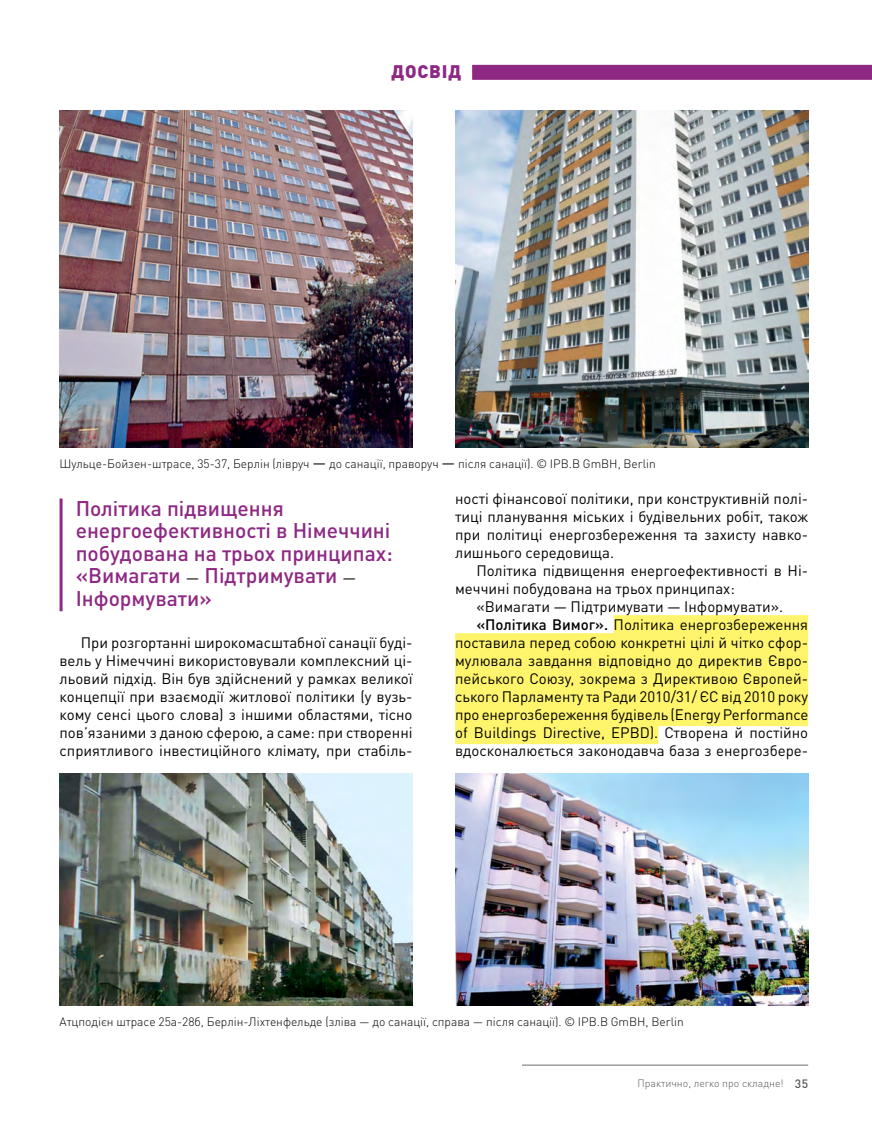
<style>
.page{position:relative;width:872px;height:1127px;background:#fff}
.page>*{position:absolute;margin:0;border:0;box-sizing:border-box;transform-origin:0 0}
.t1{font:500 21px/22.5px "DIN Pro";color:#8e2883}
.t2{font:900 18px "DIN Pro";letter-spacing:.05em;color:#8e2883}
.t3{font:15px/18px "DIN Pro";color:#000;text-align:justify}
.t4{font:300 12px "DIN Pro";color:#000}
.t5{font:300 10.5px "DIN Pro";color:#58595b}
.s1{font-weight:400;font-size:15px}
.s2{font-weight:400;font-size:15px;color:#000}
.s3{font-weight:500}
.s4{font-weight:500;font-size:12px}
</style>
<div class="page">
<div style="left:472px;top:65px;width:400px;height:15px;background:#8e2883"></div>
<hr style="left:522px;top:1065px;width:286px;height:1px;background:#6d6e71">
<div style="left:613px;top:615px;width:195px;height:21px;background:#fff56d"></div>
<div style="left:455px;top:633px;width:353px;height:21px;background:#fff56d"></div>
<div style="left:455px;top:651px;width:353px;height:21px;background:#fff56d"></div>
<div style="left:455px;top:669px;width:353px;height:21px;background:#fff56d"></div>
<div style="left:455px;top:687px;width:353px;height:21px;background:#fff56d"></div>
<div style="left:455px;top:705px;width:353px;height:21px;background:#fff56d"></div>
<div style="left:455px;top:723px;width:203px;height:21px;background:#fff56d"></div>
<img style="left:60px;top:774px;width:353px;height:231px">
<img style="left:455px;top:774px;width:353px;height:231px">
<img style="left:60px;top:111px;width:353px;height:336px">
<img style="left:455px;top:111px;width:353px;height:336px">
<hr style="left:60px;top:498px;width:3px;height:113px;background:#8e2883">
<p class="t2" style="left:391px;top:60px;width:72px">ДОСВІД</p>
<p class="t4" style="left:60px;top:456px;width:598px">Шульце-Бойзен-штрасе, 35-37, Берлін (лівруч <span class="s1">—</span> до санації, праворуч <span class="s1">—</span> після санації). © IPB.B GmBH, Berlin</p>
<h1 class="t1" style="left:76px;top:496px;width:318px">Політика підвищення енергоефективності в Німеччині побудована на трьох принципах: «Вимагати <span class="s2">—</span> Підтримувати <span class="s2">—<br></span>Інформувати»</h1>
<p class="t3" style="left:455px;top:489px;width:354px">ності фінансової політики, при конструктивній полі&shy;тиці планування міських і будівельних робіт, також при політиці енергозбереження та захисту навко&shy;лишнього середовища.</p>
<p class="t3" style="left:476px;top:561px;width:333px">Політика підвищення енергоефективності в Ні-</p>
<p class="t3" style="left:455px;top:579px;width:281px">меччині побудована на трьох принципах:</p>
<p class="t3" style="left:476px;top:597px;width:308px">«Вимагати — Підтримувати — Інформувати».</p>
<p class="t3" style="left:476px;top:615px;width:333px"><span class="s3">«Політика Вимог».</span> Політика енергозбереження</p>
<p class="t3" style="left:455px;top:633px;width:354px">поставила перед собою конкретні цілі й чітко сфор-</p>
<p class="t3" style="left:455px;top:651px;width:354px">мулювала завдання відповідно до директив Євро-</p>
<p class="t3" style="left:455px;top:669px;width:354px">пейського Союзу, зокрема з Директивою Європей-</p>
<p class="t3" style="left:455px;top:687px;width:354px">ського Парламенту та Ради 2010/31/ ЄС від 2010 року</p>
<p class="t3" style="left:455px;top:705px;width:355px">про енергозбереження будівель (Energy Performance</p>
<p class="t3" style="left:455px;top:723px;width:354px">of Buildings Directive, EPBD). Створена й постійно</p>
<p class="t3" style="left:455px;top:741px;width:354px">вдосконалюється законодавча база з енергозбере-</p>
<p class="t3" style="left:60px;top:633px;width:354px;text-indent:21px">При розгортанні широкомасштабної санації буді&shy;вель у Німеччині використовували комплексний ці&shy;льовий підхід. Він був здійснений у рамках великої концепції при взаємодії житлової політики (у вузь&shy;кому сенсі цього слова) з іншими областями, тісно пов’язаними з даною сферою, а саме: при створенні сприятливого інвестиційного клімату, при стабіль-</p>
<p class="t4" style="left:60px;top:1014px;width:626px">Атцподієн штрасе 25а-28б, Берлін-Ліхтенфельде (зліва ― до санації, справа ― після санації). © IPB.B GmBH, Berlin</p>
<p class="t5" style="left:637px;top:1077px;width:172px">Практично, легко про складне! <span class="s4">35</span></p>
</div>
